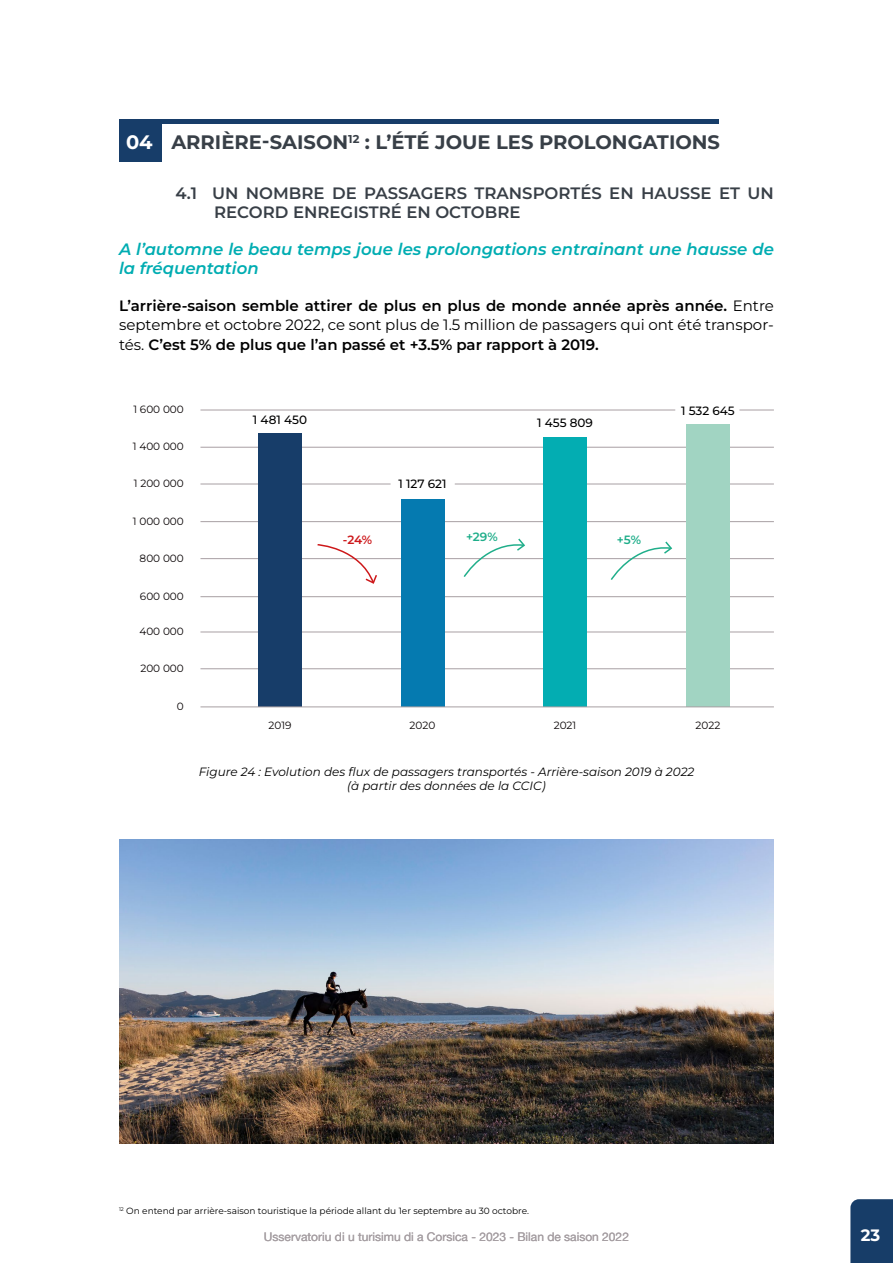
<style>
.page{position:relative;width:893px;height:1263px;background:#fff}
.page>*{position:absolute;margin:0;border:0;box-sizing:border-box;transform-origin:0 0}
.t1{font:700 19.5px "Montserrat";color:#383f47}
.t2{font:700 19.5px "Montserrat";color:#fff}
.t3{font:italic 600 16.5px/19.5px "Montserrat";color:#00adb2}
.t4{font:600 16.5px/19.5px "Montserrat";color:#383f47}
.t5{font:700 16.5px "Montserrat";color:#fff}
.t6{font:600 15px/19.5px "Montserrat";color:#000;text-align:justify}
.t7{font:italic 12px/14.4px "Montserrat";color:#000;text-align:center}
.t8{font:12px "Helvetica Neue";color:#a69fa3}
.t9{font:500 12px "Montserrat";color:#000}
.t10{font:600 12px "Montserrat";color:#1fae8a}
.t11{font:600 12px "Montserrat";color:#cd191c}
.t12{font:10.5px "Montserrat";color:#090405}
.t13{font:9px "Montserrat";color:#000}
.s1{font-weight:400}
</style>
<div class="page">
<div style="left:850px;top:1199px;width:43px;height:64px;background:#173d68"></div>
<hr style="left:200px;top:668px;width:574px;height:1px;background:#a89fa3">
<hr style="left:200px;top:632px;width:574px;height:1px;background:#a89fa3">
<hr style="left:200px;top:596px;width:574px;height:1px;background:#a89fa3">
<hr style="left:200px;top:558px;width:574px;height:1px;background:#a89fa3">
<hr style="left:200px;top:521px;width:574px;height:1px;background:#a89fa3">
<hr style="left:200px;top:484px;width:574px;height:1px;background:#a89fa3">
<hr style="left:200px;top:447px;width:574px;height:1px;background:#a89fa3">
<hr style="left:200px;top:410px;width:574px;height:1px;background:#a89fa3">
<div style="left:158px;top:119px;width:561px;height:5px;background:#173d69"></div>
<div style="left:119px;top:119px;width:43px;height:43px;background:#173d69"></div>
<div style="left:258px;top:434px;width:44px;height:273px;background:#173d69"></div>
<div style="left:401px;top:499px;width:43px;height:208px;background:#057ab0"></div>
<div style="left:686px;top:424px;width:44px;height:283px;background:#a1d4c2"></div>
<div style="left:543px;top:437px;width:44px;height:270px;background:#03adb2"></div>
<div style="left:391px;top:473px;width:64px;height:20px;background:#fff;border-radius:9px"></div>
<div style="left:675px;top:401px;width:64px;height:19px;background:#fff;border-radius:9px"></div>
<hr style="left:200px;top:707px;width:574px;height:1px;background:#a89fa3">
<img style="left:119px;top:840px;width:655px;height:304px">
<svg style="left:316px;top:544px;width:62px;height:40px"></svg>
<svg style="left:463px;top:538px;width:63px;height:39px"></svg>
<svg style="left:610px;top:541px;width:63px;height:39px"></svg>
<h1 class="t2" style="left:126px;top:129px;width:28px">04</h1>
<h1 class="t1" style="left:171px;top:130px;width:550px">ARRIÈRE-SAISON<sup>12</sup> : L’ÉTÉ JOUE LES PROLONGATIONS</h1>
<p class="t4" style="left:214px;top:183px;width:561px;text-indent:-39px">4.1 UN NOMBRE DE PASSAGERS TRANSPORTÉS EN HAUSSE ET UN<br>RECORD ENREGISTRÉ EN OCTOBRE</p>
<p class="t3" style="left:119px;top:239px;width:656px">A l’automne le beau temps joue les prolongations entrainant une hausse de la fréquentation</p>
<p class="t6" style="left:119px;top:295px;width:656px">L’arrière-saison semble attirer de plus en plus de monde année après année. <span class="s1">Entre septembre et octobre 2022, ce sont plus de 1.5 million de passagers qui ont été transpor&shy;tés.</span> C’est 5% de plus que l’an passé et +3.5% par rapport à 2019.</p>
<p class="t12" style="left:133px;top:403px;width:52px">1 600 000</p>
<p class="t12" style="left:133px;top:440px;width:52px">1 400 000</p>
<p class="t12" style="left:134px;top:476px;width:51px">1 200 000</p>
<p class="t12" style="left:133px;top:514px;width:52px">1 000 000</p>
<p class="t12" style="left:140px;top:551px;width:46px">800 000</p>
<p class="t12" style="left:140px;top:589px;width:45px">600 000</p>
<p class="t12" style="left:139px;top:624px;width:46px">400 000</p>
<p class="t12" style="left:140px;top:661px;width:45px">200 000</p>
<p class="t12" style="left:177px;top:699px;width:8px">0</p>
<p class="t9" style="left:253px;top:412px;width:56px">1 481 450</p>
<p class="t9" style="left:398px;top:476px;width:50px">1 127 621</p>
<p class="t9" style="left:537px;top:415px;width:57px">1 455 809</p>
<p class="t11" style="left:343px;top:532px;width:31px">-24%</p>
<p class="t10" style="left:466px;top:529px;width:33px">+29%</p>
<p class="t10" style="left:617px;top:532px;width:26px">+5%</p>
<p class="t9" style="left:681px;top:403px;width:55px">1 532 645</p>
<p class="t12" style="left:268px;top:719px;width:25px">2019</p>
<p class="t12" style="left:410px;top:719px;width:27px">2020</p>
<p class="t7" style="left:199px;top:764px;width:497px">Figure 24 : Evolution des flux de passagers transportés - Arrière-saison 2019 à 2022 (à partir des données de la CCIC)</p>
<p class="t12" style="left:554px;top:719px;width:24px">2021</p>
<p class="t12" style="left:695px;top:719px;width:26px">2022</p>
<p class="t13" style="left:119px;top:1205px;width:411px"><sup>12</sup> On entend par arrière-saison touristique la période allant du 1er septembre au 30 octobre.</p>
<p class="t8" style="left:264px;top:1228px;width:366px">Usservatoriu di u turisimu di a Corsica - 2023 - Bilan de saison 2022</p>
<p class="t5" style="left:861px;top:1224px;width:21px">23</p>
</div>
